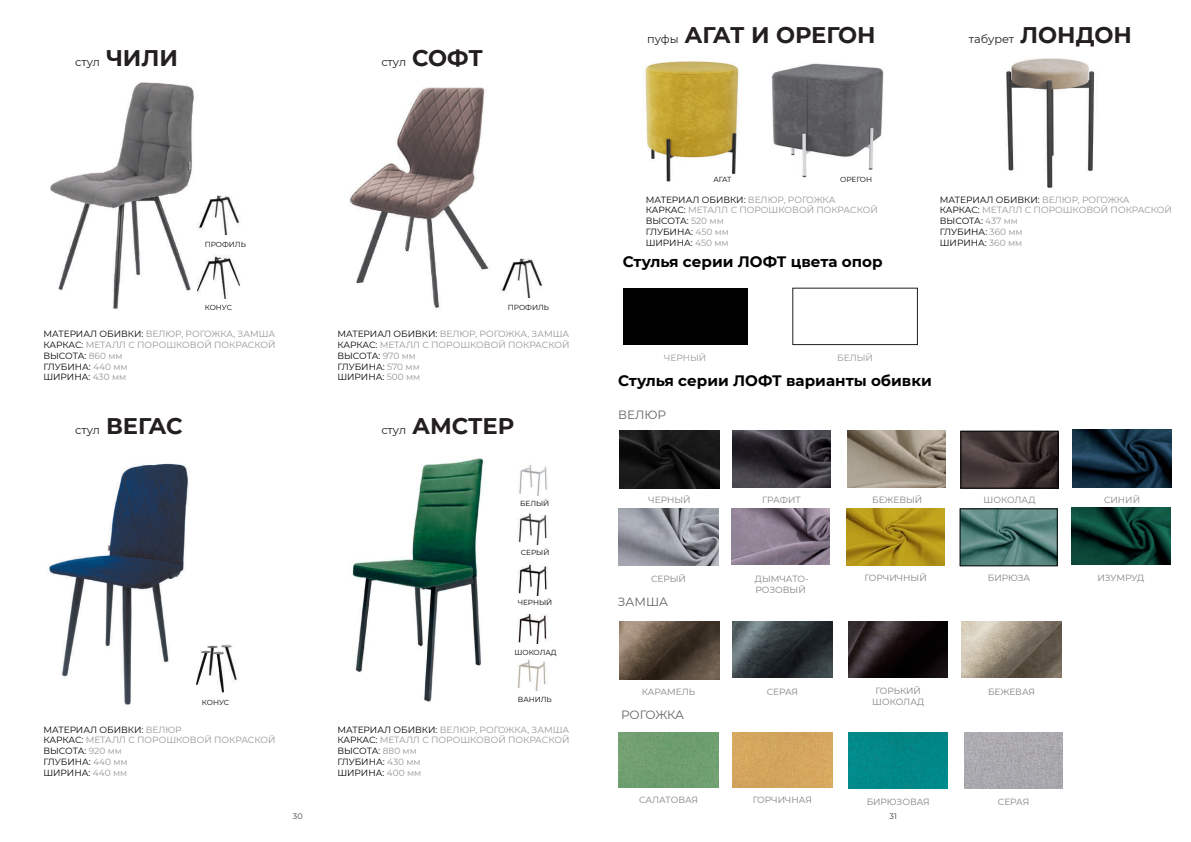
<style>
.page{position:relative;width:1191px;height:842px;background:#fff}
.page>*{position:absolute;margin:0;border:0;box-sizing:border-box;transform-origin:0 0}
.t1{font:700 22.6px "Montserrat";color:#231f20}
.t2{font:700 15.1px "Montserrat";color:#000001}
.t3{font:12px "Montserrat";color:#5f6362}
.t4{font:12px "Montserrat";letter-spacing:-.025em;color:#5f6362}
.t5{font:11.3px "Montserrat";letter-spacing:-.005em;color:#231f20}
.t6{font:9px/10.8px "Montserrat";color:#939598}
.t7{font:9px/10.8px "Montserrat";color:#808285;text-align:center}
.t8{font:8px "Montserrat";color:#3e3e3f}
.t9{font:7.3px "Montserrat";color:#000001}
.s1{font-weight:700;font-size:22.6px}
.s2{color:#000001}
.s3{font-weight:400;font-size:11.3px}
</style>
<div class="page">
<img style="left:1006px;top:58px;width:89px;height:130px">
<img style="left:50px;top:82px;width:144px;height:227px">
<img style="left:49px;top:463px;width:140px;height:242px">
<img style="left:349px;top:87px;width:140px;height:221px">
<img style="left:352px;top:457px;width:132px;height:245px">
<div style="left:623px;top:288px;width:124px;height:57px;background:#000001"></div>
<div style="left:792px;top:288px;width:126px;height:57px;border:1px solid #231f20"></div>
<img style="left:962px;top:621px;width:99px;height:57px">
<img style="left:732px;top:621px;width:100px;height:57px">
<img style="left:848px;top:621px;width:99px;height:57px">
<img style="left:849px;top:732px;width:98px;height:57px">
<img style="left:619px;top:732px;width:99px;height:56px">
<div style="left:732px;top:732px;width:100px;height:56px;background:#d4a65e"></div>
<img style="left:962px;top:433px;width:94px;height:53px">
<div style="left:960px;top:431px;width:98px;height:57px;border:1px solid #000001"></div>
<img style="left:619px;top:431px;width:100px;height:57px">
<img style="left:847px;top:431px;width:98px;height:57px">
<img style="left:732px;top:430px;width:98px;height:57px">
<img style="left:1072px;top:430px;width:99px;height:57px">
<img style="left:962px;top:511px;width:93px;height:53px">
<div style="left:960px;top:509px;width:97px;height:57px;border:1px solid #000001"></div>
<img style="left:619px;top:508px;width:99px;height:58px">
<img style="left:847px;top:508px;width:97px;height:57px">
<img style="left:732px;top:508px;width:97px;height:57px">
<img style="left:1071px;top:508px;width:99px;height:57px">
<img style="left:619px;top:621px;width:100px;height:58px">
<img style="left:645px;top:61px;width:94px;height:121px">
<img style="left:771px;top:63px;width:113px;height:115px">
<img style="left:197px;top:255px;width:43px;height:44px">
<img style="left:197px;top:195px;width:43px;height:40px">
<img style="left:500px;top:258px;width:43px;height:39px">
<img style="left:517px;top:660px;width:29px;height:31px">
<img style="left:517px;top:613px;width:30px;height:30px">
<img style="left:517px;top:513px;width:31px;height:31px">
<img style="left:517px;top:562px;width:32px;height:33px">
<img style="left:519px;top:465px;width:28px;height:31px">
<img style="left:221px;top:644px;width:16px;height:49px">
<img style="left:208px;top:646px;width:10px;height:5px">
<img style="left:212px;top:651px;width:13px;height:41px">
<img style="left:196px;top:650px;width:16px;height:35px">
<img style="left:964px;top:732px;width:99px;height:56px">
<p class="t5" style="left:75px;top:54px;width:104px">стул <span class="s1">ЧИЛИ</span></p>
<p class="t5" style="left:381px;top:54px;width:103px">стул <span class="s1">СОФТ</span></p>
<p class="t9" style="left:205px;top:239px;width:43px">ПРОФИЛЬ</p>
<p class="t9" style="left:205px;top:302px;width:29px">КОНУС</p>
<p class="t9" style="left:508px;top:302px;width:43px">ПРОФИЛЬ</p>
<p class="t6" style="left:43px;top:328px;width:234px"><span class="s2">МАТЕРИАЛ ОБИВКИ:</span> ВЕЛЮР, РОГОЖКА, ЗАМША<br><span class="s2">КАРКАС:</span> МЕТАЛЛ С ПОРОШКОВОЙ ПОКРАСКОЙ<br><span class="s2">ВЫСОТА:</span> 860 мм<br><span class="s2">ГЛУБИНА:</span> 440 мм<br><span class="s2">ШИРИНА:</span> 430 мм</p>
<p class="t6" style="left:337px;top:328px;width:234px"><span class="s2">МАТЕРИАЛ ОБИВКИ:</span> ВЕЛЮР, РОГОЖКА, ЗАМША<br><span class="s2">КАРКАС:</span> МЕТАЛЛ С ПОРОШКОВОЙ ПОКРАСКОЙ<br><span class="s2">ВЫСОТА:</span> 970 мм<br><span class="s2">ГЛУБИНА:</span> 570 мм<br><span class="s2">ШИРИНА:</span> 500 мм</p>
<h1 class="t1" style="left:75px;top:409px;width:109px"><span class="s3">стул</span> ВЕГАС</h1>
<h1 class="t1" style="left:381px;top:409px;width:134px"><span class="s3">стул</span> АМСТЕР</h1>
<p class="t9" style="left:520px;top:498px;width:31px">БЕЛЫЙ</p>
<p class="t9" style="left:521px;top:548px;width:30px">СЕРЫЙ</p>
<p class="t9" style="left:518px;top:598px;width:36px">ЧЕРНЫЙ</p>
<p class="t9" style="left:202px;top:698px;width:29px">КОНУС</p>
<p class="t9" style="left:514px;top:647px;width:44px">ШОКОЛАД</p>
<p class="t9" style="left:518px;top:694px;width:35px">ВАНИЛЬ</p>
<p class="t6" style="left:43px;top:724px;width:234px"><span class="s2">МАТЕРИАЛ ОБИВКИ:</span> ВЕЛЮР<br><span class="s2">КАРКАС:</span> МЕТАЛЛ С ПОРОШКОВОЙ ПОКРАСКОЙ<br><span class="s2">ВЫСОТА:</span> 920 мм<br><span class="s2">ГЛУБИНА:</span> 440 мм<br><span class="s2">ШИРИНА:</span> 440 мм</p>
<p class="t6" style="left:337px;top:724px;width:234px"><span class="s2">МАТЕРИАЛ ОБИВКИ:</span> ВЕЛЮР, РОГОЖКА, ЗАМША<br><span class="s2">КАРКАС:</span> МЕТАЛЛ С ПОРОШКОВОЙ ПОКРАСКОЙ<br><span class="s2">ВЫСОТА:</span> 880 мм<br><span class="s2">ГЛУБИНА:</span> 430 мм<br><span class="s2">ШИРИНА:</span> 400 мм</p>
<h1 class="t1" style="left:647px;top:19px;width:230px"><span class="s3">пуфы</span> АГАТ И ОРЕГОН</h1>
<p class="t9" style="left:713px;top:174px;width:20px">АГАТ</p>
<p class="t9" style="left:840px;top:174px;width:33px">ОРЕГОН</p>
<p class="t5" style="left:969px;top:31px;width:165px">табурет <span class="s1">ЛОНДОН</span></p>
<p class="t6" style="left:645px;top:194px;width:234px"><span class="s2">МАТЕРИАЛ ОБИВКИ:</span> ВЕЛЮР, РОГОЖКА<br><span class="s2">КАРКАС:</span> МЕТАЛЛ С ПОРОШКОВОЙ ПОКРАСКОЙ<br><span class="s2">ВЫСОТА:</span> 520 мм<br><span class="s2">ГЛУБИНА:</span> 450 мм<br><span class="s2">ШИРИНА:</span> 450 мм</p>
<p class="t6" style="left:939px;top:194px;width:234px"><span class="s2">МАТЕРИАЛ ОБИВКИ:</span> ВЕЛЮР, РОГОЖКА<br><span class="s2">КАРКАС:</span> МЕТАЛЛ С ПОРОШКОВОЙ ПОКРАСКОЙ<br><span class="s2">ВЫСОТА:</span> 437 мм<br><span class="s2">ГЛУБИНА:</span> 360 мм<br><span class="s2">ШИРИНА:</span> 360 мм</p>
<h2 class="t2" style="left:623px;top:251px;width:261px">Стулья серии ЛОФТ цвета опор</h2>
<p class="t6" style="left:664px;top:352px;width:44px">ЧЕРНЫЙ</p>
<h2 class="t2" style="left:618px;top:370px;width:315px">Стулья серии ЛОФТ варианты обивки</h2>
<h3 class="t3" style="left:618px;top:407px;width:49px">ВЕЛЮР</h3>
<p class="t6" style="left:837px;top:352px;width:37px">БЕЛЫЙ</p>
<p class="t7" style="left:648px;top:494px;width:44px">ЧЕРНЫЙ</p>
<p class="t7" style="left:651px;top:573px;width:36px">СЕРЫЙ</p>
<h3 class="t3" style="left:618px;top:593px;width:52px">ЗАМША</h3>
<p class="t7" style="left:762px;top:494px;width:40px">ГРАФИТ</p>
<p class="t7" style="left:755px;top:573px;width:55px;text-align:left">ДЫМЧАТО-<br>РОЗОВЫЙ</p>
<p class="t7" style="left:872px;top:494px;width:52px">БЕЖЕВЫЙ</p>
<p class="t7" style="left:983px;top:494px;width:54px">ШОКОЛАД</p>
<p class="t7" style="left:864px;top:572px;width:64px">ГОРЧИЧНЫЙ</p>
<p class="t7" style="left:988px;top:572px;width:44px">БИРЮЗА</p>
<p class="t7" style="left:642px;top:686px;width:55px">КАРАМЕЛЬ</p>
<p class="t7" style="left:767px;top:686px;width:33px">СЕРАЯ</p>
<p class="t7" style="left:872px;top:685px;width:54px">ГОРЬКИЙ<br>ШОКОЛАД</p>
<h3 class="t4" style="left:621px;top:706px;width:65px">РОГОЖКА</h3>
<p class="t7" style="left:639px;top:794px;width:61px">САЛАТОВАЯ</p>
<p class="t7" style="left:753px;top:794px;width:60px">ГОРЧИЧНАЯ</p>
<p class="t7" style="left:866px;top:796px;width:65px">БИРЮЗОВАЯ</p>
<p class="t7" style="left:988px;top:686px;width:48px">БЕЖЕВАЯ</p>
<p class="t7" style="left:998px;top:796px;width:33px">СЕРАЯ</p>
<p class="t7" style="left:1104px;top:494px;width:38px">СИНИЙ</p>
<p class="t7" style="left:1097px;top:572px;width:48px">ИЗУМРУД</p>
<p class="t8" style="left:293px;top:811px;width:11px">30</p>
<p class="t8" style="left:889px;top:811px;width:9px">31</p>
</div>
